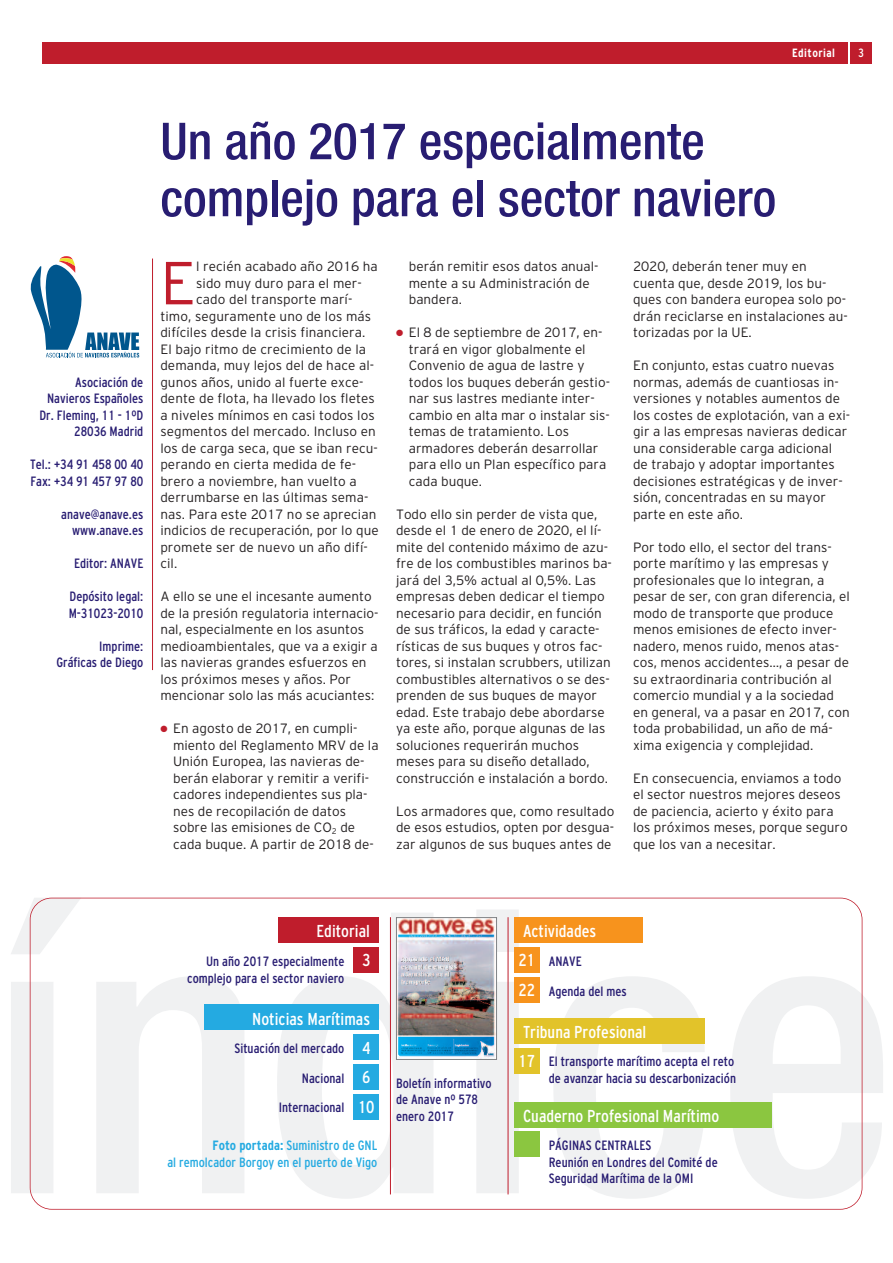
<style>
.page{position:relative;width:893px;height:1263px;background:#fff}
.page>*{position:absolute;margin:0;border:0;box-sizing:border-box;transform-origin:0 0}
.t1{font:300 60.6px "Civica 01";color:#bf1d2c}
.t2{font:500 condensed 51px/57px "Helvetica 67";color:#281d72}
.t3{font:condensed 17.25px/29.5px "Civica 06";color:#fff}
.t4{font:300 13.5px/16.5px "Civica 01";color:#231f20}
.t5{font:condensed 13.5px/16.5px "Civica 06";color:#281d72;text-align:right}
.t6{font:condensed 13.5px/16.5px "Civica 06";color:#24aae1;text-align:right}
.t7{font:700 condensed 12px "Civica 09";letter-spacing:.035em;color:#fff}
.t8{font:condensed 12px "Civica 06";color:#fff}
.s1{color:#bf1d2c}
.s2{font-family:"Civica 09";font-weight:700}
</style>
<div class="page">
<svg style="left:11px;top:898px;width:872px;height:301px"></svg>
<div style="left:30px;top:898px;width:832px;height:311px;border:2px solid #bf1d2c;border-radius:22px"></div>
<div style="left:850px;top:43px;width:22px;height:21px;background:#bf1d2c"></div>
<div style="left:43px;top:43px;width:805px;height:21px;background:#bf1d2c"></div>
<hr style="left:152px;top:259px;width:1px;height:411px;background:#bf1d2c">
<div style="left:278px;top:917px;width:101px;height:26px;background:#bf1d2c"></div>
<div style="left:354px;top:947px;width:25px;height:25px;background:#bf1d2c"></div>
<hr style="left:390px;top:917px;width:1px;height:277px;background:#bf1d2c">
<hr style="left:508px;top:917px;width:1px;height:277px;background:#bf1d2c">
<img style="left:398px;top:919px;width:97px;height:139px">
<div style="left:396px;top:917px;width:101px;height:143px;border:1px solid #808285"></div>
<div style="left:205px;top:1004px;width:174px;height:26px;background:#24aae1"></div>
<div style="left:354px;top:1034px;width:25px;height:26px;background:#24aae1"></div>
<div style="left:354px;top:1064px;width:25px;height:25px;background:#24aae1"></div>
<div style="left:354px;top:1094px;width:25px;height:25px;background:#24aae1"></div>
<div style="left:514px;top:917px;width:129px;height:26px;background:#f7931d"></div>
<div style="left:514px;top:947px;width:25px;height:25px;background:#f7931d"></div>
<div style="left:514px;top:977px;width:25px;height:25px;background:#f7931d"></div>
<div style="left:514px;top:1018px;width:191px;height:26px;background:#e2c32a"></div>
<div style="left:514px;top:1048px;width:25px;height:25px;background:#e2c32a"></div>
<div style="left:514px;top:1102px;width:258px;height:25px;background:#8bc640"></div>
<div style="left:514px;top:1131px;width:25px;height:26px;background:#8bc640"></div>
<svg style="left:30px;top:256px;width:109px;height:101px"></svg>
<p class="t7" style="left:792px;top:46px;width:44px">Editorial</p>
<p class="t8" style="left:858px;top:46px;width:7px">3</p>
<p class="t5" style="left:39px;top:374px;width:105px">Asociación de<br>Navieros Españoles<br>Dr. Fleming, 11 - 1ºD<br>28036 Madrid</p>
<p class="t5" style="left:30px;top:456px;width:115px;text-align:left">Tel.: +34 91 458 00 40<br>Fax: +34 91 457 97 80</p>
<p class="t5" style="left:61px;top:506px;width:84px">anave@anave.es www.anave.es</p>
<p class="t5" style="left:74px;top:555px;width:71px">Editor: ANAVE</p>
<p class="t5" style="left:69px;top:588px;width:76px;text-align:left">Depósito legal:<br>M-31023-2010</p>
<p class="t5" style="left:56px;top:638px;width:88px">Imprime:<br>Gráficas de Diego</p>
<h2 class="t2" style="left:160px;top:112px;width:617px">Un año 2017 especialmente complejo para el sector naviero</h2>
<h1 class="t1" style="left:160px;top:248px;width:37px">E</h1>
<p class="t4" style="left:196px;top:258px;width:183px">l recién acabado año 2016 ha</p>
<p class="t4" style="left:633px;top:258px;width:216px">2020, deberán tener muy en cuenta que, desde 2019, los bu&shy;ques con bandera europea solo po&shy;drán reciclarse en instalaciones au&shy;torizadas por la UE.</p>
<p class="t4" style="left:633px;top:357px;width:219px">En conjunto, estas cuatro nuevas normas, además de cuantiosas in&shy;versiones y notables aumentos de los costes de explotación, van a exi&shy;gir a las empresas navieras dedicar una considerable carga adicional de trabajo y adoptar importantes decisiones estratégicas y de inver&shy;sión, concentradas en su mayor parte en este año.</p>
<p class="t4" style="left:633px;top:539px;width:218px">Por todo ello, el sector del trans&shy;porte marítimo y las empresas y profesionales que lo integran, a pesar de ser, con gran diferencia, el modo de transporte que produce menos emisiones de efecto inver&shy;nadero, menos ruido, menos atas&shy;cos, menos accidentes…, a pesar de su extraordinaria contribución al comercio mundial y a la sociedad en general, va a pasar en 2017, con toda probabilidad, un año de má&shy;xima exigencia y complejidad.</p>
<p class="t4" style="left:633px;top:770px;width:216px">En consecuencia, enviamos a todo el sector nuestros mejores deseos de paciencia, acierto y éxito para los próximos meses, porque seguro que los van a necesitar.</p>
<p class="t4" style="left:409px;top:258px;width:191px">berán remitir esos datos anual&shy;mente a su Administración de bandera.</p>
<p class="t4" style="left:409px;top:324px;width:203px;text-indent:-13px"><span class="s1">●</span> El 8 de septiembre de 2017, en&shy;trará en vigor globalmente el<br>Convenio de agua de lastre y todos los buques deberán gestio&shy;nar sus lastres mediante inter&shy;cambio en alta mar o instalar sis&shy;temas de tratamiento. Los armadores deberán desarrollar para ello un Plan específico para cada buque.</p>
<p class="t4" style="left:396px;top:506px;width:217px">Todo ello sin perder de vista que, desde el 1 de enero de 2020, el lí&shy;mite del contenido máximo de azu&shy;fre de los combustibles marinos ba&shy;jará del 3,5% actual al 0,5%. Las empresas deben dedicar el tiempo necesario para decidir, en función de sus tráficos, la edad y caracte&shy;rísticas de sus buques y otros fac&shy;tores, si instalan scrubbers, utilizan combustibles alternativos o se des&shy;prenden de sus buques de mayor edad. Este trabajo debe abordarse ya este año, porque algunas de las soluciones requerirán muchos meses para su diseño detallado, construcción e instalación a bordo.</p>
<p class="t4" style="left:396px;top:803px;width:220px;text-align:justify">Los armadores que, como resultado de esos estudios, opten por desgua&shy;zar algunos de sus buques antes de</p>
<p class="t4" style="left:196px;top:275px;width:167px">sido muy duro para el mer-</p>
<p class="t4" style="left:196px;top:291px;width:158px">cado del transporte marí-</p>
<p class="t4" style="left:160px;top:308px;width:212px">timo, seguramente uno de los más</p>
<p class="t4" style="left:160px;top:324px;width:207px">difíciles desde la crisis financiera.</p>
<p class="t4" style="left:160px;top:341px;width:207px">El bajo ritmo de crecimiento de la</p>
<p class="t4" style="left:160px;top:357px;width:215px">demanda, muy lejos del de hace al-</p>
<p class="t4" style="left:160px;top:374px;width:205px">gunos años, unido al fuerte exce-</p>
<p class="t4" style="left:160px;top:390px;width:216px">dente de flota, ha llevado los fletes</p>
<p class="t4" style="left:160px;top:407px;width:216px">a niveles mínimos en casi todos los</p>
<p class="t4" style="left:160px;top:423px;width:217px">segmentos del mercado. Incluso en</p>
<p class="t4" style="left:160px;top:440px;width:219px">los de carga seca, que se iban recu-</p>
<p class="t4" style="left:160px;top:456px;width:197px">perando en cierta medida de fe-</p>
<p class="t4" style="left:160px;top:473px;width:198px">brero a noviembre, han vuelto a</p>
<p class="t4" style="left:160px;top:489px;width:210px">derrumbarse en las últimas sema-</p>
<p class="t4" style="left:160px;top:506px;width:217px">nas. Para este 2017 no se aprecian</p>
<p class="t4" style="left:160px;top:522px;width:220px">indicios de recuperación, por lo que</p>
<p class="t4" style="left:160px;top:539px;width:209px">promete ser de nuevo un año difí-</p>
<p class="t4" style="left:160px;top:555px;width:18px">cil.</p>
<p class="t4" style="left:160px;top:588px;width:220px">A ello se une el incesante aumento de la presión regulatoria internacio&shy;nal, especialmente en los asuntos medioambientales, que va a exigir a las navieras grandes esfuerzos en los próximos meses y años. Por mencionar solo las más acuciantes:</p>
<p class="t4" style="left:173px;top:720px;width:207px;text-indent:-13px"><span class="s1">●</span> En agosto de 2017, en cumpli&shy;miento del Reglamento MRV de la<br>Unión Europea, las navieras de&shy;berán elaborar y remitir a verifi&shy;cadores independientes sus pla&shy;nes de recopilación de datos sobre las emisiones de CO<sub>2</sub> de cada buque. A partir de 2018 de-</p>
<p class="t3" style="left:317px;top:917px;width:55px;line-height:29.1px;text-align:right">Editorial<br>3</p>
<p class="t5" style="left:187px;top:953px;width:159px">Un año 2017 especialmente complejo para el sector naviero</p>
<p class="t3" style="left:358px;top:1004px;width:18px;text-indent:-106px">Noticias Marítimas<br>4<br>6<br>10</p>
<p class="t5" style="left:234px;top:1040px;width:112px">Situación del mercado</p>
<p class="t5" style="left:279px;top:1063px;width:67px;line-height:29.5px">Nacional<br>Internacional</p>
<p class="t6" style="left:167px;top:1137px;width:212px"><span class="s2">Foto portada:</span> Suministro de GNL<br>al remolcador Borgoy en el puerto de Vigo</p>
<p class="t5" style="left:396px;top:1075px;width:97px;text-align:left">Boletín informativo de Anave nº 578 enero 2017</p>
<p class="t3" style="left:518px;top:916px;width:79px">Actividades<br>21<br>22</p>
<p class="t3" style="left:518px;top:1018px;width:129px;line-height:29.1px">Tribuna Profesional<br>17</p>
<p class="t5" style="left:549px;top:953px;width:35px">ANAVE</p>
<p class="t5" style="left:549px;top:983px;width:80px">Agenda del mes</p>
<p class="t5" style="left:549px;top:1053px;width:189px;text-align:left">El transporte marítimo acepta el reto de avanzar hacia su descarbonización</p>
<p class="t3" style="left:523px;top:1101px;width:198px">Cuaderno Profesional Marítimo</p>
<p class="t5" style="left:549px;top:1137px;width:171px;text-align:left">PÁGINAS CENTRALES<br>Reunión en Londres del Comité de<br>Seguridad Marítima de la OMI</p>
</div>
